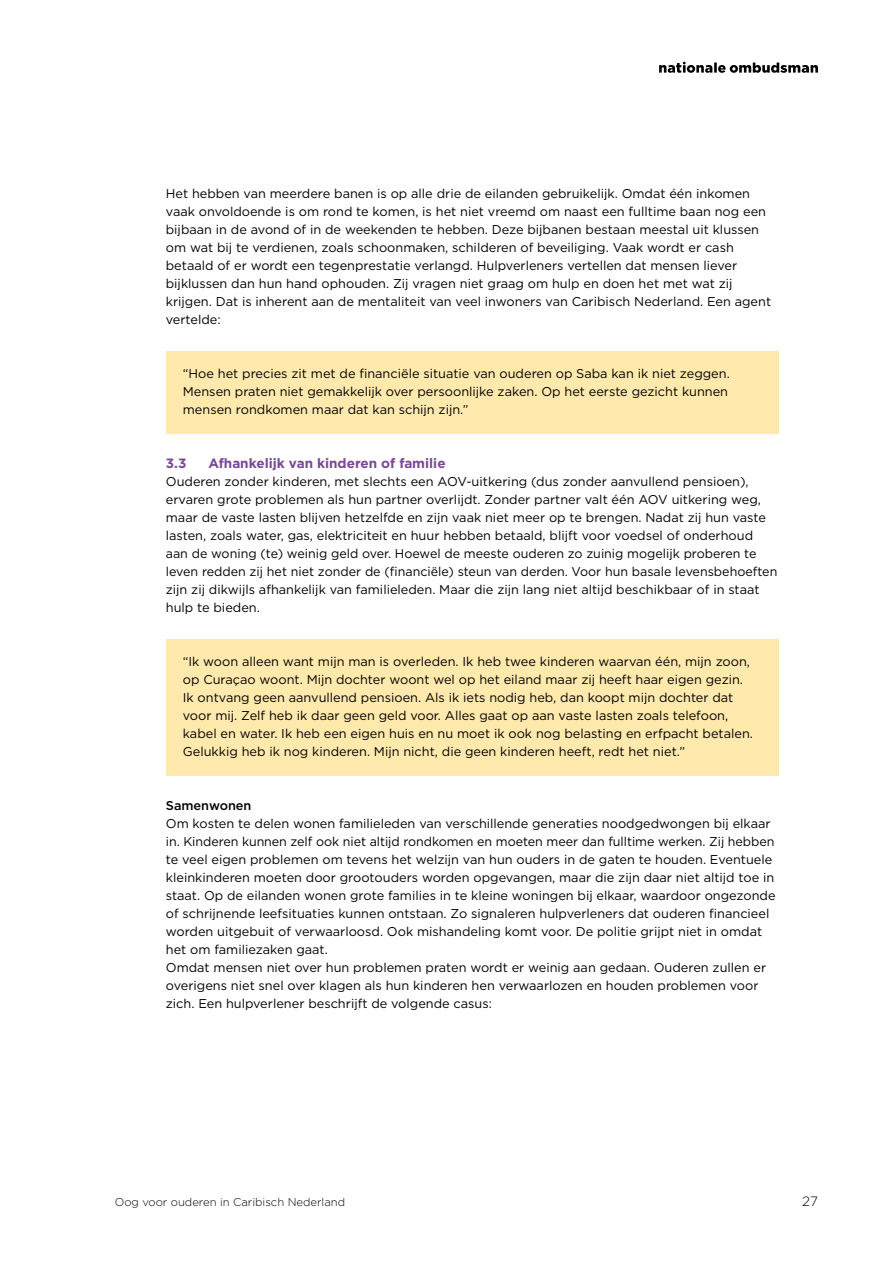
<style>
.page{position:relative;width:893px;height:1263px;background:#fff}
.page>*{position:absolute;margin:0;border:0;box-sizing:border-box;transform-origin:0 0}
._03__Binnenwerk_-_Al{font:700 13.5px "Gotham";color:#7c4896}
.t1{font:300 13.5px "Gotham";color:#000}
._05__Binnenwerk_-_bo{font:12.75px/18px "Gotham";color:#000}
.Inzet_Alinearcering{font:12.75px/18px "Gotham";color:#000}
._04__Binnenwerk_-_Su{font:500 12.75px "Gotham";color:#000}
.t2{font:300 11.25px "Gotham";color:#000}
</style>
<div class="page">
<svg style="left:659px;top:62px;width:159px;height:11px"></svg>
<div style="left:166px;top:351px;width:612px;height:83px;background:#ffe9ac"></div>
<div style="left:166px;top:639px;width:612px;height:137px;background:#ffe9ac"></div>
<p class="_05__Binnenwerk_-_bo" style="left:166px;top:184px;width:607px">Het hebben van meerdere banen is op alle drie de eilanden gebruikelijk. Omdat één inkomen vaak onvoldoende is om rond te komen, is het niet vreemd om naast een fulltime baan nog een bijbaan in de avond of in de weekenden te hebben. Deze bijbanen bestaan meestal uit klussen om wat bij te verdienen, zoals schoonmaken, schilderen of beveiliging. Vaak wordt er cash betaald of er wordt een tegenprestatie verlangd. Hulpverleners vertellen dat mensen liever bijklussen dan hun hand ophouden. Zij vragen niet graag om hulp en doen het met wat zij krijgen. Dat is inherent aan de mentaliteit van veel inwoners van Caribisch Nederland. Een agent vertelde:</p>
<p class="Inzet_Alinearcering" style="left:183px;top:364px;width:548px">“Hoe het precies zit met de financiële situatie van ouderen op Saba kan ik niet zeggen.<br>Mensen praten niet gemakkelijk over persoonlijke zaken. Op het eerste gezicht kunnen mensen rondkomen maar dat kan schijn zijn.”</p>
<p class="_03__Binnenwerk_-_Al" style="left:166px;top:454px;width:22px">3.3</p>
<p class="_03__Binnenwerk_-_Al" style="left:208px;top:454px;width:239px">Afhankelijk van kinderen of familie</p>
<p class="_05__Binnenwerk_-_bo" style="left:166px;top:472px;width:613px">Ouderen zonder kinderen, met slechts een AOV-uitkering (dus zonder aanvullend pensioen), ervaren grote problemen als hun partner overlijdt. Zonder partner valt één AOV uitkering weg, maar de vaste lasten blijven hetzelfde en zijn vaak niet meer op te brengen. Nadat zij hun vaste lasten, zoals water, gas, elektriciteit en huur hebben betaald, blijft voor voedsel of onderhoud aan de woning (te) weinig geld over. Hoewel de meeste ouderen zo zuinig mogelijk proberen te leven redden zij het niet zonder de (financiële) steun van derden. Voor hun basale levensbehoeften zijn zij dikwijls afhankelijk van familieleden. Maar die zijn lang niet altijd beschikbaar of in staat hulp te bieden.</p>
<p class="Inzet_Alinearcering" style="left:183px;top:652px;width:572px">“Ik woon alleen want mijn man is overleden. Ik heb twee kinderen waarvan één, mijn zoon, op Curaçao woont. Mijn dochter woont wel op het eiland maar zij heeft haar eigen gezin.<br>Ik ontvang geen aanvullend pensioen. Als ik iets nodig heb, dan koopt mijn dochter dat voor mij. Zelf heb ik daar geen geld voor. Alles gaat op aan vaste lasten zoals telefoon, kabel en water. Ik heb een eigen huis en nu moet ik ook nog belasting en erfpacht betalen.<br>Gelukkig heb ik nog kinderen. Mijn nicht, die geen kinderen heeft, redt het niet.”</p>
<p class="_04__Binnenwerk_-_Su" style="left:166px;top:797px;width:87px">Samenwonen</p>
<p class="_05__Binnenwerk_-_bo" style="left:166px;top:814px;width:611px">Om kosten te delen wonen familieleden van verschillende generaties noodgedwongen bij elkaar in. Kinderen kunnen zelf ook niet altijd rondkomen en moeten meer dan fulltime werken. Zij hebben te veel eigen problemen om tevens het welzijn van hun ouders in de gaten te houden. Eventuele kleinkinderen moeten door grootouders worden opgevangen, maar die zijn daar niet altijd toe in staat. Op de eilanden wonen grote families in te kleine woningen bij elkaar, waardoor ongezonde of schrijnende leefsituaties kunnen ontstaan. Zo signaleren hulpverleners dat ouderen financieel worden uitgebuit of verwaarloosd. Ook mishandeling komt voor. De politie grijpt niet in omdat het om familiezaken gaat.</p>
<p class="_05__Binnenwerk_-_bo" style="left:166px;top:958px;width:602px">Omdat mensen niet over hun problemen praten wordt er weinig aan gedaan. Ouderen zullen er overigens niet snel over klagen als hun kinderen hen verwaarlozen en houden problemen voor zich. Een hulpverlener beschrijft de volgende casus:</p>
<p class="t2" style="left:115px;top:1195px;width:232px">Oog voor ouderen in Caribisch Nederland</p>
<p class="t1" style="left:802px;top:1193px;width:17px">27</p>
</div>
